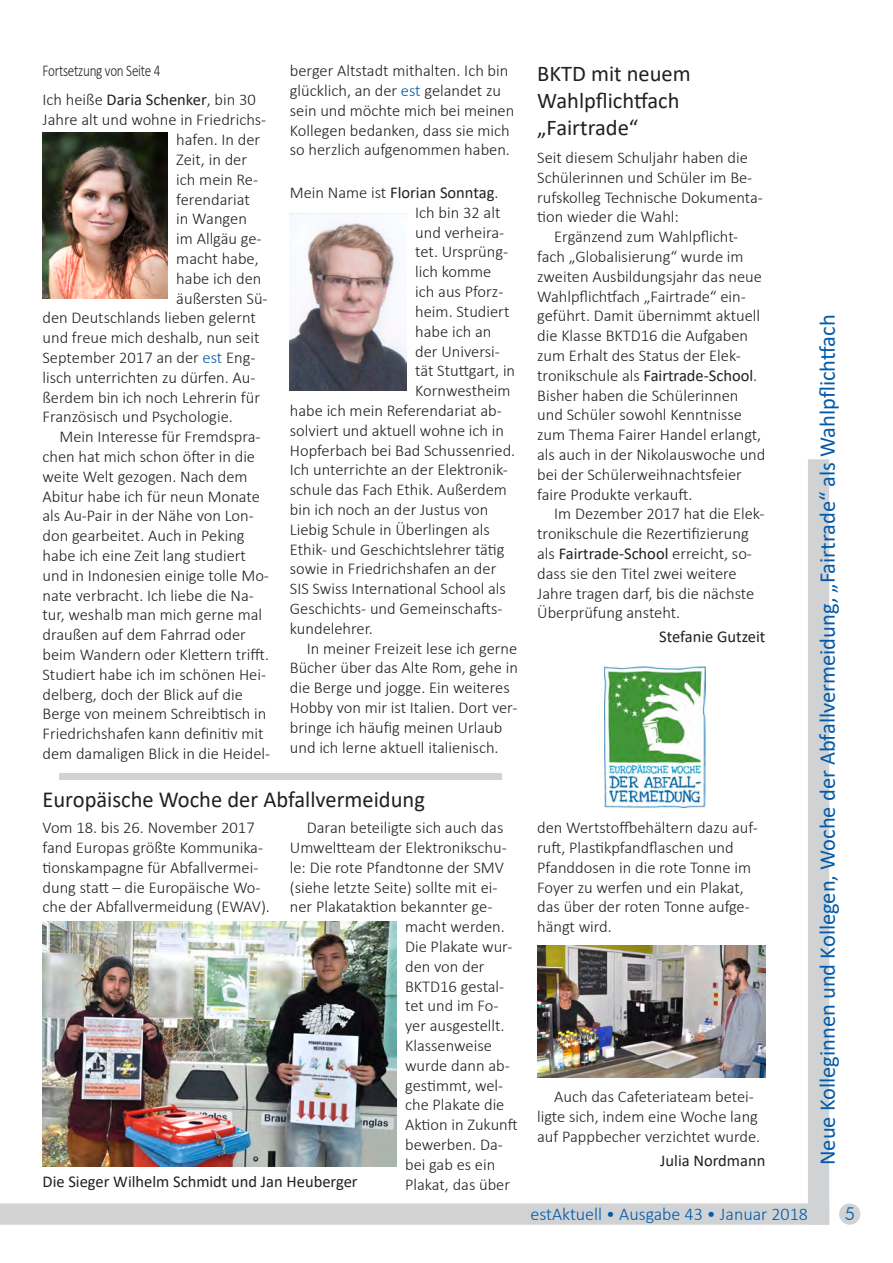
<style>
.page{position:relative;width:893px;height:1263px;background:#fff}
.page>*{position:absolute;margin:0;border:0;box-sizing:border-box;transform-origin:0 0}
.Titel1{font:22.95px "Calibri";color:#231f20}
.Titel1-2{font:22.5px "Calibri";color:#015aaa}
.Titel1-3{font:22.5px/27px "Calibri";color:#231f20}
.t1{font:300 18px "Calibri";color:#015aaa}
.t2{font:300 18px "Futura BT";color:#015aaa}
.FließtextEinrückung{font:300 16.5px/19.8px "Calibri";color:#231f20}
.Fließtext{font:300 16.5px/19.8px "Calibri";color:#231f20}
.Untertitel{font:16.5px "Calibri";color:#231f20}
.Autor{font:16.5px "Calibri";color:#231f20}
.Fließtext-2{font:16.5px "Calibri";color:#231f20}
.Fortsetzung{font:300 16.5px "Calibri";letter-spacing:-.02em;color:#231f20;scale:.8 1}
.s1{color:#015aaa}
.s2{font-weight:300}
.s3{font-weight:400}
</style>
<div class="page">
<div style="left:808px;top:459px;width:21px;height:766px;background:#d1d2d4"></div>
<svg style="left:0;top:1203px;width:829px;height:22px"></svg>
<div style="left:840px;top:1204px;width:20px;height:20px;background:#d1d2d4;border-radius:50%"></div>
<div style="left:839px;top:1203px;width:21px;height:22px;border:2px solid #d1d2d4;border-radius:50%"></div>
<img style="left:43px;top:133px;width:125px;height:166px">
<img style="left:290px;top:214px;width:117px;height:177px">
<img style="left:43px;top:922px;width:354px;height:244px">
<img style="left:537px;top:945px;width:228px;height:133px">
<div style="left:59px;top:773px;width:442px;height:6px;background:#d1d2d4"></div>
<img style="left:604px;top:666px;width:101px;height:142px">
<p class="FließtextEinrückung" style="left:290px;top:61px;width:226px">berger Altstadt mithalten. Ich bin glücklich, an der <span class="s1">est</span> gelandet zu sein und möchte mich bei meinen<br>Kollegen bedanken, dass sie mich so herzlich aufgenommen haben.</p>
<p class="Fließtext-2" style="left:290px;top:181px;width:210px"><span class="s2">Mein Name ist</span> Florian Sonntag<span class="s2">.</span></p>
<p class="Fließtext" style="left:415px;top:202px;width:87px">Ich bin 32 alt</p>
<p class="Fließtext" style="left:415px;top:222px;width:90px">und verheira-</p>
<p class="Fließtext" style="left:415px;top:242px;width:94px">tet. Ursprüng-</p>
<p class="Fließtext" style="left:415px;top:262px;width:78px">lich komme</p>
<p class="Fließtext" style="left:415px;top:282px;width:90px">ich aus Pforz-</p>
<p class="Fließtext" style="left:415px;top:301px;width:96px">heim. Studiert</p>
<p class="Fließtext" style="left:415px;top:321px;width:78px">habe ich an</p>
<p class="Fließtext" style="left:415px;top:341px;width:86px">der Universi-</p>
<p class="Fließtext" style="left:415px;top:361px;width:101px">tät Stuttgart, in</p>
<p class="Fließtext" style="left:415px;top:381px;width:97px">Kornwestheim</p>
<p class="Fließtext" style="left:290px;top:400px;width:213px">habe ich mein Referendariat ab-</p>
<p class="Fließtext" style="left:290px;top:420px;width:216px">solviert und aktuell wohne ich in</p>
<p class="Fließtext" style="left:290px;top:440px;width:227px">Hopferbach bei Bad Schussenried.</p>
<p class="Fließtext" style="left:290px;top:460px;width:219px">Ich unterrichte an der Elektronik-</p>
<p class="Fließtext" style="left:290px;top:480px;width:219px">schule das Fach Ethik. Außerdem</p>
<p class="Fließtext" style="left:290px;top:499px;width:200px">bin ich noch an der Justus von</p>
<p class="Fließtext" style="left:290px;top:519px;width:202px">Liebig Schule in Überlingen als</p>
<p class="Fließtext" style="left:290px;top:539px;width:216px">Ethik- und Geschichtslehrer tätig</p>
<p class="Fließtext" style="left:290px;top:559px;width:208px">sowie in Friedrichshafen an der</p>
<p class="Fließtext" style="left:290px;top:579px;width:218px">SIS Swiss International School als</p>
<p class="Fließtext" style="left:290px;top:598px;width:214px">Geschichts- und Gemeinschafts-</p>
<p class="Fließtext" style="left:290px;top:618px;width:84px">kundelehrer.</p>
<p class="FließtextEinrückung" style="left:290px;top:638px;width:230px;text-indent:17px">In meiner Freizeit lese ich gerne Bücher über das Alte Rom, gehe in die Berge und jogge. Ein weiteres Hobby von mir ist Italien. Dort ver&shy;bringe ich häufig meinen Urlaub und ich lerne aktuell italienisch.</p>
<p class="Fortsetzung" style="left:43px;top:60px;width:149px">Fortsetzung von Seite 4</p>
<p class="Titel1-3" style="left:537px;top:59px;width:155px">BKTD mit neuem<br>Wahlpflichtfach „Fairtrade“</p>
<p class="Fließtext" style="left:537px;top:147px;width:227px">Seit diesem Schuljahr haben die<br>Schülerinnen und Schüler im Be&shy;rufskolleg Technische Dokumenta&shy;tion wieder die Wahl:</p>
<p class="FließtextEinrückung" style="left:537px;top:227px;width:230px;text-indent:17px">Ergänzend zum Wahlpflicht&shy;fach „Globalisierung“ wurde im zweiten Ausbildungsjahr das neue<br>Wahlpflichtfach „Fairtrade“ ein&shy;geführt. Damit übernimmt aktuell die Klasse BKTD16 die Aufgaben zum Erhalt des Status der Elek&shy;tronikschule als <span class="s3">Fairtrade-School</span>.<br>Bisher haben die Schülerinnen und Schüler sowohl Kenntnisse zum Thema Fairer Handel erlangt, als auch in der Nikolauswoche und bei der Schülerweihnachtsfeier faire Produkte verkauft.</p>
<p class="FließtextEinrückung" style="left:537px;top:504px;width:229px;text-indent:17px">Im Dezember 2017 hat die Elek&shy;tronikschule die Rezertifizierung als <span class="s3">Fairtrade-School</span> erreicht, so&shy;dass sie den Titel zwei weitere<br>Jahre tragen darf, bis die nächste<br>Überprüfung ansteht.</p>
<p class="Autor" style="left:659px;top:625px;width:108px">Stefanie Gutzeit</p>
<p class="Fließtext" style="left:43px;top:90px;width:215px">Ich heiße <span class="s3">Daria Schenker</span>, bin 30</p>
<p class="Fließtext" style="left:43px;top:110px;width:225px">Jahre alt und wohne in Friedrichs-</p>
<p class="Fließtext" style="left:176px;top:130px;width:85px">hafen. In der</p>
<p class="Fließtext" style="left:176px;top:149px;width:72px">Zeit, in der</p>
<p class="Fließtext" style="left:176px;top:169px;width:83px">ich mein Re-</p>
<p class="Fließtext" style="left:176px;top:189px;width:75px">ferendariat</p>
<p class="Fließtext" style="left:176px;top:209px;width:72px">in Wangen</p>
<p class="Fließtext" style="left:176px;top:229px;width:87px">im Allgäu ge-</p>
<p class="Fließtext" style="left:176px;top:248px;width:84px">macht habe,</p>
<p class="Fließtext" style="left:176px;top:268px;width:87px">habe ich den</p>
<p class="Fließtext" style="left:176px;top:288px;width:93px">äußersten Sü-</p>
<p class="Fließtext" style="left:43px;top:308px;width:215px">den Deutschlands lieben gelernt</p>
<p class="Fließtext" style="left:43px;top:328px;width:219px">und freue mich deshalb, nun seit</p>
<p class="Fließtext" style="left:43px;top:347px;width:215px">September 2017 an der <span class="s1">est</span> Eng-</p>
<p class="Fließtext" style="left:43px;top:367px;width:214px">lisch unterrichten zu dürfen. Au-</p>
<p class="Fließtext" style="left:43px;top:387px;width:219px">ßerdem bin ich noch Lehrerin für</p>
<p class="Fließtext" style="left:43px;top:407px;width:192px">Französisch und Psychologie.</p>
<p class="FließtextEinrückung" style="left:43px;top:427px;width:229px;text-indent:17px">Mein Interesse für Fremdspra&shy;chen hat mich schon öfter in die weite Welt gezogen. Nach dem<br>Abitur habe ich für neun Monate als Au-Pair in der Nähe von Lon&shy;don gearbeitet. Auch in Peking habe ich eine Zeit lang studiert und in Indonesien einige tolle Mo&shy;nate verbracht. Ich liebe die Na&shy;tur, weshalb man mich gerne mal draußen auf dem Fahrrad oder beim Wandern oder Klettern trifft.<br>Studiert habe ich im schönen Hei&shy;delberg, doch der Blick auf die<br>Berge von meinem Schreibtisch in<br>Friedrichshafen kann definitiv mit dem damaligen Blick in die Heidel-</p>
<p class="Titel1" style="left:43px;top:784px;width:384px">Europäische Woche der Abfallvermeidung</p>
<p class="Fließtext" style="left:43px;top:817px;width:229px">Vom 18. bis 26. November 2017 fand Europas größte Kommunika&shy;tionskampagne für Abfallvermei&shy;dung statt – die Europäische Wo&shy;che der Abfallvermeidung (EWAV).</p>
<p class="FließtextEinrückung" style="left:307px;top:817px;width:198px">Daran beteiligte sich auch das</p>
<p class="FließtextEinrückung" style="left:290px;top:837px;width:218px">Umweltteam der Elektronikschu-</p>
<p class="FließtextEinrückung" style="left:290px;top:857px;width:216px">le: Die rote Pfandtonne der SMV</p>
<p class="FließtextEinrückung" style="left:290px;top:877px;width:209px">(siehe letzte Seite) sollte mit ei-</p>
<p class="FließtextEinrückung" style="left:290px;top:897px;width:204px">ner Plakataktion bekannter ge-</p>
<p class="FließtextEinrückung" style="left:405px;top:916px;width:101px">macht werden.</p>
<p class="FließtextEinrückung" style="left:405px;top:936px;width:109px">Die Plakate wur-</p>
<p class="FließtextEinrückung" style="left:405px;top:956px;width:81px">den von der</p>
<p class="FließtextEinrückung" style="left:405px;top:976px;width:101px">BKTD16 gestal-</p>
<p class="FließtextEinrückung" style="left:405px;top:996px;width:95px">tet und im Fo-</p>
<p class="FließtextEinrückung" style="left:405px;top:1015px;width:101px">yer ausgestellt.</p>
<p class="FließtextEinrückung" style="left:405px;top:1035px;width:88px">Klassenweise</p>
<p class="FließtextEinrückung" style="left:405px;top:1055px;width:106px">wurde dann ab-</p>
<p class="FließtextEinrückung" style="left:405px;top:1075px;width:100px">gestimmt, wel-</p>
<p class="FließtextEinrückung" style="left:405px;top:1095px;width:101px">che Plakate die</p>
<p class="FließtextEinrückung" style="left:405px;top:1114px;width:114px">Aktion in Zukunft</p>
<p class="FließtextEinrückung" style="left:405px;top:1134px;width:99px">bewerben. Da-</p>
<p class="FließtextEinrückung" style="left:405px;top:1154px;width:92px">bei gab es ein</p>
<p class="FließtextEinrückung" style="left:405px;top:1174px;width:107px">Plakat, das über</p>
<p class="Untertitel" style="left:43px;top:1170px;width:317px">Die Sieger Wilhelm Schmidt und Jan Heuberger</p>
<p class="FließtextEinrückung" style="left:537px;top:817px;width:222px">den Wertstoffbehältern dazu auf&shy;ruft, Plastikpfandflaschen und<br>Pfanddosen in die rote Tonne im<br>Foyer zu werfen und ein Plakat, das über der roten Tonne aufge&shy;hängt wird.</p>
<p class="FließtextEinrückung" style="left:537px;top:1086px;width:225px;text-indent:17px">Auch das Cafeteriateam betei&shy;ligte sich, indem eine Woche lang auf Pappbecher verzichtet wurde.</p>
<p class="Autor" style="left:660px;top:1149px;width:107px">Julia Nordmann</p>
<p class="t1" style="left:530px;top:1203px;width:279px">estAktuell • Ausgabe 43 • Januar 2018</p>
<p class="Titel1-2" style="left:812px;top:1165px;width:852px;rotate:-90deg">Neue Kolleginnen und Kollegen, Woche der Abfallvermeidung, „Fairtrade“ als Wahlpflichtfach</p>
<p class="t2" style="left:845px;top:1203px;width:12px">5</p>
</div>
